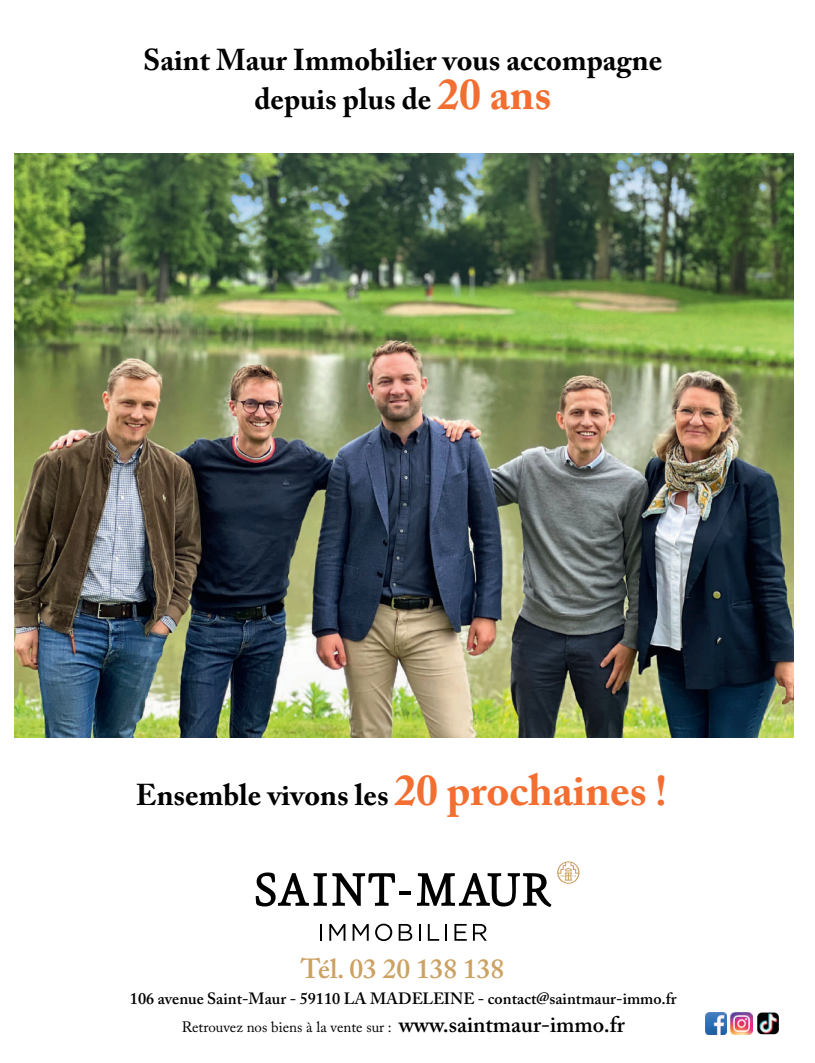
<style>
.page{position:relative;width:815px;height:1063px;background:#fff}
.page>*{position:absolute;margin:0;border:0;box-sizing:border-box;transform-origin:0 0}
.t1{font:700 30px/38.8px "Adobe Caslon Pro";color:#000;text-align:center}
.t2{font:600 27.5px "Adobe Caslon Pro";color:#cca162}
.t3{font:600 16.25px "Adobe Caslon Pro";color:#000}
.t4{font:15px "Adobe Caslon Pro";color:#000}
.s1{font-size:43.75px;color:#f36e31}
.s2{font-weight:600;font-size:22.5px}
</style>
<div class="page">
<img style="left:705px;top:1013px;width:22px;height:21px">
<img style="left:731px;top:1013px;width:22px;height:21px">
<svg style="left:320px;top:924px;width:2px;height:17px"></svg>
<svg style="left:329px;top:924px;width:16px;height:17px"></svg>
<svg style="left:353px;top:924px;width:16px;height:17px"></svg>
<svg style="left:375px;top:924px;width:17px;height:17px"></svg>
<svg style="left:399px;top:924px;width:13px;height:17px"></svg>
<svg style="left:419px;top:924px;width:1px;height:17px"></svg>
<svg style="left:428px;top:924px;width:11px;height:17px"></svg>
<svg style="left:445px;top:924px;width:2px;height:17px"></svg>
<svg style="left:454px;top:924px;width:13px;height:17px"></svg>
<svg style="left:473px;top:924px;width:14px;height:17px"></svg>
<svg style="left:417px;top:873px;width:134px;height:34px"></svg>
<svg style="left:256px;top:872px;width:155px;height:35px"></svg>
<svg style="left:557px;top:861px;width:22px;height:23px"></svg>
<img style="left:757px;top:1013px;width:22px;height:21px;border-radius:5px">
<img style="left:14px;top:153px;width:779px;height:584px">
<p class="t1" style="left:143px;top:44px;width:521px">Saint Maur Immobilier vous accompagne depuis plus de <span class="s1">20 ans</span></p>
<p class="t1" style="left:136px;top:778px;width:533px">Ensemble vivons les <span class="s1">20 prochaines !</span></p>
<p class="t2" style="left:301px;top:952px;width:205px">Tél. 03 20 138 138</p>
<p class="t4" style="left:182px;top:1018px;width:445px">Retrouvez nos biens à la vente sur : <span class="s2">www.saintmaur-immo.fr</span></p>
<p class="t3" style="left:130px;top:989px;width:548px">106 avenue Saint-Maur - 59110 LA MADELEINE - contact@saintmaur-immo.fr</p>
</div>
